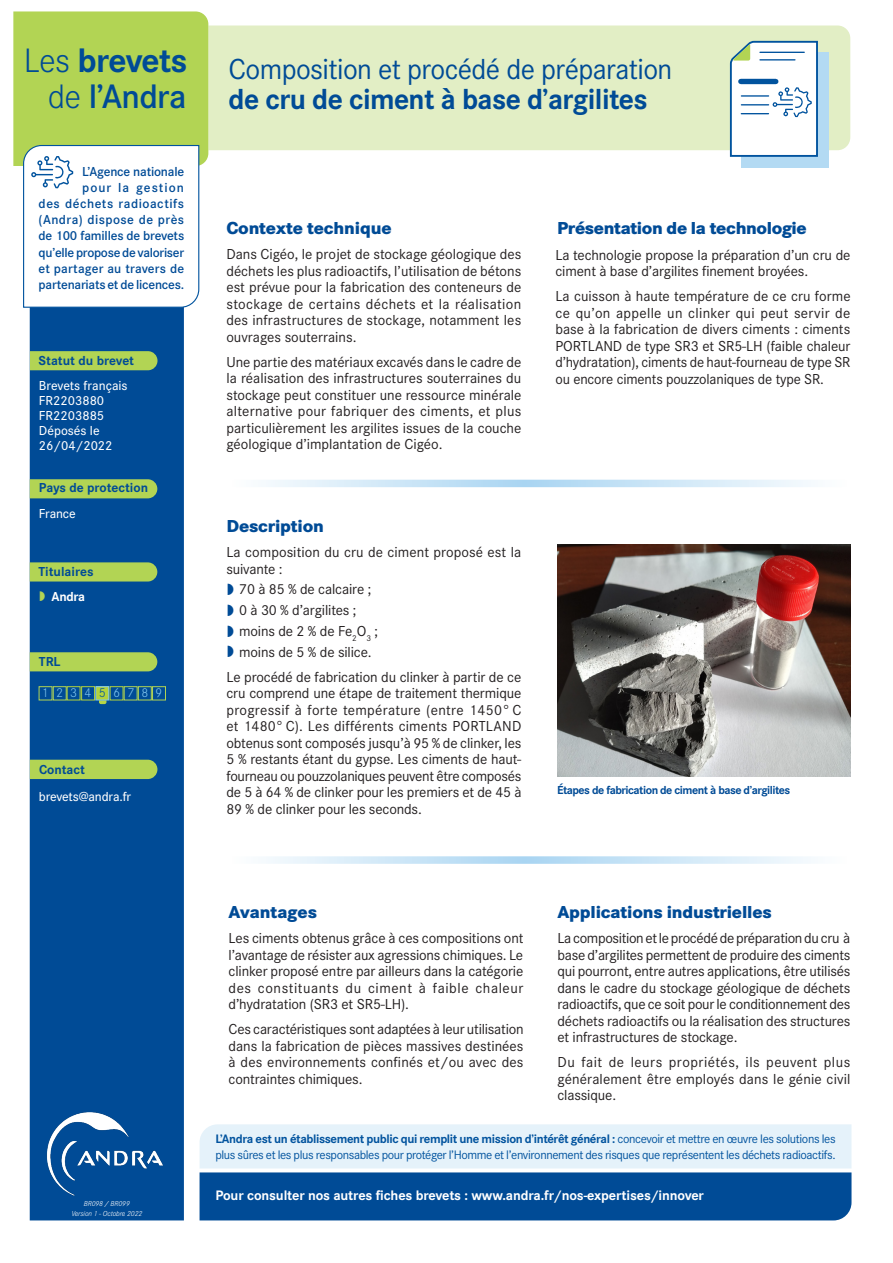
<style>
.page{position:relative;width:893px;height:1263px;background:#fff}
.page>*{position:absolute;margin:0;border:0;box-sizing:border-box;transform-origin:0 0}
.t1{font:700 35.1px/36.5px "Corporate S";letter-spacing:-.025em;color:#004b96;text-align:right}
.t2{font:30px "Corporate S";letter-spacing:-.02em;color:#004b96}
.t3{font:700 30px "Corporate S";letter-spacing:-.02em;color:#004b96}
.t4{font:800 18px "Corporate S";letter-spacing:-.01em;color:#004b96}
.t5{font:15px/16.5px "Corporate S";letter-spacing:-.01em;color:#231f20;text-align:justify}
.t6{font:700 14.25px "Corporate S";letter-spacing:-.01em;color:#fff}
.t7{font:600 13.5px/16.2px "Corporate S";letter-spacing:-.015em;color:#004b96;text-align:right}
.t8{font:500 13.5px/15px "Corporate S";color:#fff}
.t9{font:700 13.5px "Corporate S";color:#004b96}
.t10{font:700 13.5px "Corporate S";letter-spacing:-.025em;color:#fff}
.t11{font:300 13.35px "Corporate S";color:#80c5ed}
.t12{font:300 13.35px "Corporate S";color:#01539e}
.t13{font:12.75px/16.5px "Corporate S";letter-spacing:-.03em;color:#01539e}
.t14{font:700 12px "Corporate S";letter-spacing:-.04em;color:#004b96}
.t15{font:italic 300 7.5px "Corporate S";letter-spacing:-.01em;color:#fff}
.s1{font-weight:300}
.s2{font-weight:600}
.s3{font-weight:700}
</style>
<div class="page">
<div style="left:208px;top:26px;width:642px;height:124px;background:#e2eec5"></div>
<div style="left:30px;top:308px;width:154px;height:912px;background:#004b96"></div>
<div style="left:741px;top:52px;width:88px;height:116px;background:#b3daf3"></div>
<svg style="left:729px;top:40px;width:90px;height:117px;background:#dae6ed"></svg>
<svg style="left:13px;top:11px;width:195px;height:297px"></svg>
<img style="left:38px;top:1107px;width:133px;height:94px">
<svg style="left:266px;top:480px;width:545px;height:7px;background:#cee7f7"></svg>
<svg style="left:266px;top:856px;width:545px;height:8px;background:#d1e8f7"></svg>
<div style="left:39px;top:686px;width:13px;height:14px;border:1px solid #b2d454"></div>
<div style="left:53px;top:686px;width:13px;height:14px;border:1px solid #b2d454"></div>
<div style="left:110px;top:686px;width:13px;height:14px;border:1px solid #b2d23c"></div>
<div style="left:81px;top:686px;width:14px;height:14px;border:1px solid #b2d23c"></div>
<div style="left:124px;top:686px;width:13px;height:14px;border:1px solid #b2d454"></div>
<div style="left:152px;top:686px;width:14px;height:14px;border:1px solid #b2d454"></div>
<svg style="left:99px;top:700px;width:7px;height:4px"></svg>
<svg style="left:200px;top:1124px;width:651px;height:96px;background:#749fc8"></svg>
<div style="left:30px;top:351px;width:127px;height:19px;background:#b2d454"></div>
<div style="left:30px;top:652px;width:127px;height:19px;background:#b2d454"></div>
<div style="left:30px;top:479px;width:127px;height:19px;background:#b2d454"></div>
<div style="left:30px;top:760px;width:127px;height:19px;background:#b2d454"></div>
<div style="left:30px;top:562px;width:127px;height:19px;background:#b2d454"></div>
<div style="left:96px;top:687px;width:13px;height:13px;background:#b2d23c"></div>
<div style="left:96px;top:686px;width:13px;height:14px;border:1px solid #80c5ed"></div>
<div style="left:138px;top:686px;width:13px;height:14px;border:1px solid #b2d454"></div>
<div style="left:67px;top:686px;width:13px;height:14px;border:1px solid #b2d23c"></div>
<img style="left:557px;top:544px;width:293px;height:233px">
<svg style="left:40px;top:591px;width:5px;height:10px"></svg>
<h1 class="t1" style="left:24px;top:43px;width:165px"><span class="s1">Les</span> brevets <span class="s1">de</span> <span class="s2">l’Andra</span></h1>
<p class="t7" style="left:39px;top:163px;width:147px">L’Agence nationale<br>pour la gestion<br>des déchets radioactifs (Andra) dispose de près de 100 familles de brevets qu’elle propose de valoriser et partager au travers de partenariats et de licences.</p>
<p class="t9" style="left:39px;top:353px;width:97px">Statut du brevet</p>
<p class="t8" style="left:39px;top:378px;width:90px">Brevets français<br>FR2203880<br>FR2203885<br>Déposés le<br>26/04/2022</p>
<p class="t9" style="left:39px;top:480px;width:111px">Pays de protection</p>
<p class="t8" style="left:39px;top:506px;width:38px">France</p>
<p class="t9" style="left:38px;top:564px;width:57px">Titulaires</p>
<p class="t10" style="left:52px;top:589px;width:35px">Andra</p>
<p class="t9" style="left:39px;top:654px;width:23px">TRL</p>
<p class="t11" style="left:42px;top:685px;width:23px">1 2</p>
<p class="t11" style="left:85px;top:685px;width:8px">4</p>
<p class="t11" style="left:113px;top:685px;width:23px">6 7</p>
<p class="t11" style="left:156px;top:685px;width:8px">9</p>
<p class="t11" style="left:70px;top:685px;width:8px">3</p>
<p class="t12" style="left:99px;top:685px;width:8px">5</p>
<p class="t11" style="left:141px;top:685px;width:8px">8</p>
<p class="t9" style="left:39px;top:761px;width:47px">Contact</p>
<p class="t8" style="left:39px;top:789px;width:94px">brevets@andra.fr</p>
<h2 class="t2" style="left:229px;top:52px;width:445px">Composition et procédé de préparation</h2>
<h2 class="t3" style="left:229px;top:82px;width:421px">de cru de ciment à base d’argilites</h2>
<p class="t4" style="left:226px;top:217px;width:167px">Contexte technique</p>
<p class="t5" style="left:226px;top:246px;width:297px">Dans Cigéo, le projet de stockage géologique des déchets les plus radioactifs, l’utilisation de bétons est prévue pour la fabrication des conteneurs de stockage de certains déchets et la réalisation des infrastructures de stockage, notamment les ouvrages souterrains.</p>
<p class="t5" style="left:226px;top:353px;width:296px">Une partie des matériaux excavés dans le cadre de la réalisation des infrastructures souterraines du stockage peut constituer une ressource minérale alternative pour fabriquer des ciments, et plus particulièrement les argilites issues de la couche géologique d’implantation de Cigéo.</p>
<p class="t4" style="left:226px;top:515px;width:99px">Description</p>
<p class="t5" style="left:226px;top:544px;width:296px">La composition du cru de ciment proposé est la suivante :</p>
<p class="t5" style="left:239px;top:579px;width:140px;line-height:20.7px;text-align:left">70 à 85 % de calcaire ;<br>0 à 30 % d’argilites ; moins de 2 % de Fe<sub>2</sub>O<sub>3</sub> ; moins de 5 % de silice.</p>
<p class="t5" style="left:226px;top:668px;width:297px">Le procédé de fabrication du clinker à partir de ce cru comprend une étape de traitement thermique progressif à forte température (entre 1450° C et 1480°C). Les différents ciments PORTLAND obtenus sont composés jusqu’à 95 % de clinker, les 5 % restants étant du gypse. Les ciments de haut&shy;fourneau ou pouzzolaniques peuvent être composés de 5 à 64 % de clinker pour les premiers et de 45 à 89 % de clinker pour les seconds.</p>
<p class="t4" style="left:557px;top:217px;width:251px">Présentation de la technologie</p>
<p class="t5" style="left:555px;top:246px;width:296px">La technologie propose la préparation d’un cru de ciment à base d’argilites finement broyées.</p>
<p class="t5" style="left:555px;top:288px;width:297px">La cuisson à haute température de ce cru forme ce qu’on appelle un clinker qui peut servir de base à la fabrication de divers ciments : ciments PORTLAND de type SR3 et SR5-LH (faible chaleur d’hydratation), ciments de haut-fourneau de type SR ou encore ciments pouzzolaniques de type SR.</p>
<p class="t14" style="left:557px;top:783px;width:235px">Étapes de fabrication de ciment à base d’argilites</p>
<p class="t15" style="left:84px;top:1200px;width:48px">BR098 / BR099</p>
<p class="t15" style="left:71px;top:1209px;width:72px">Version 1 - Octobre 2022</p>
<p class="t4" style="left:229px;top:901px;width:90px">Avantages</p>
<p class="t5" style="left:229px;top:930px;width:296px">Les ciments obtenus grâce à ces compositions ont l’avantage de résister aux agressions chimiques. Le clinker proposé entre par ailleurs dans la catégorie des constituants du ciment à faible chaleur d’hydratation (SR3 et SR5-LH).</p>
<p class="t5" style="left:229px;top:1021px;width:297px">Ces caractéristiques sont adaptées à leur utilisation dans la fabrication de pièces massives destinées à des environnements confinés et/ou avec des contraintes chimiques.</p>
<p class="t4" style="left:557px;top:901px;width:216px">Applications industrielles</p>
<p class="t5" style="left:557px;top:930px;width:295px">La composition et le procédé de préparation du cru à base d’argilites permettent de produire des ciments qui pourront, entre autres applications, être utilisés dans le cadre du stockage géologique de déchets radioactifs, que ce soit pour le conditionnement des déchets radioactifs ou la réalisation des structures et infrastructures de stockage.</p>
<p class="t5" style="left:557px;top:1054px;width:295px">Du fait de leurs propriétés, ils peuvent plus généralement être employés dans le génie civil classique.</p>
<p class="t13" style="left:215px;top:1130px;width:622px"><span class="s3">L’Andra est un établissement public qui remplit une mission d’intérêt général :</span> concevoir et mettre en œuvre les solutions les plus sûres et les plus responsables pour protéger l’Homme et l’environnement des risques que représentent les déchets radioactifs.</p>
<p class="t6" style="left:215px;top:1187px;width:490px">Pour consulter nos autres fiches brevets : www.andra.fr/nos-expertises/innover</p>
</div>
